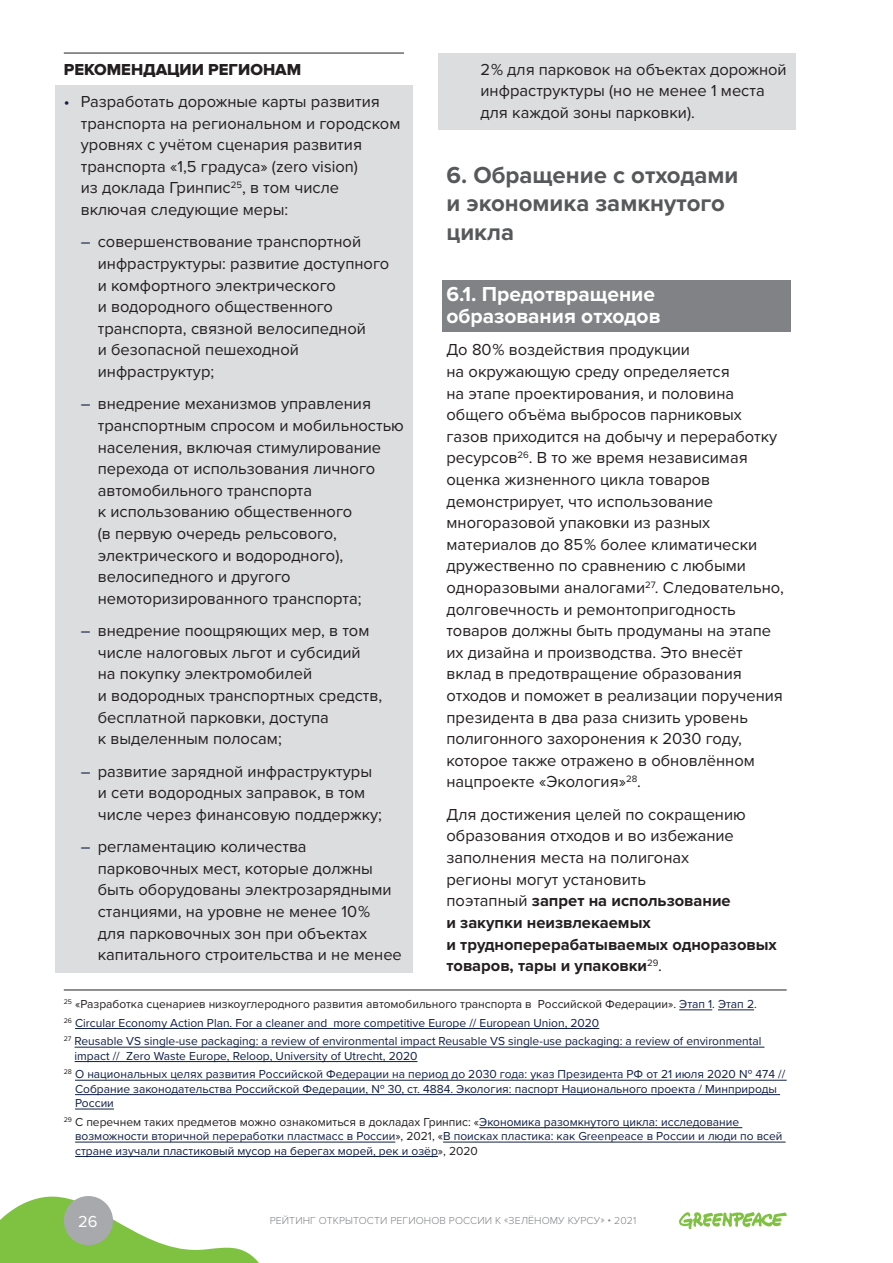
<style>
.page{position:relative;width:893px;height:1263px;background:#fff}
.page>*{position:absolute;margin:0;border:0;box-sizing:border-box;transform-origin:0 0}
.header_2_2{font:700 24px/28.8px "Proxima Nova";color:#57585a}
.subheader_2{font:700 21px/21.6px "Proxima Nova";color:#fff}
.main{font:16.5px/21.6px "Proxima Nova";color:#231f20}
.rec_1{font:16.5px "Proxima Nova Extrabld";color:#231f20}
.t1{font:16.5px "Proxima Nova";color:#fff}
.snoska_niz{font:12px/14.4px "Proxima Nova";color:#101f46}
.snoska_niz-2{font:12px "Proxima Nova";color:#231f20}
.t2{font:300 10.5px "Proxima Nova";letter-spacing:.01em;color:#808285}
.s1{color:#101f46}
.s2{font-weight:700}
.s3{color:#231f20}
</style>
<div class="page">
<hr style="left:64px;top:53px;width:340px;height:1px;background:#231f20">
<div style="left:55px;top:85px;width:357px;height:142px;background:#dcdddf"></div>
<div style="left:55px;top:226px;width:357px;height:163px;background:#dcdddf"></div>
<div style="left:55px;top:388px;width:357px;height:228px;background:#dcdddf"></div>
<div style="left:55px;top:615px;width:357px;height:141px;background:#dcdddf"></div>
<div style="left:55px;top:755px;width:357px;height:77px;background:#dcdddf"></div>
<div style="left:55px;top:831px;width:357px;height:141px;background:#dcdddf"></div>
<div style="left:438px;top:53px;width:357px;height:77px;background:#dcdddf"></div>
<div style="left:442px;top:281px;width:349px;height:51px;background:#808285"></div>
<hr style="left:64px;top:990px;width:723px;height:1px;background:#231f20">
<hr style="left:679px;top:1009px;width:33px;height:1px;background:#101f46">
<hr style="left:718px;top:1009px;width:36px;height:1px;background:#101f46">
<hr style="left:75px;top:1028px;width:524px;height:1px;background:#101f46">
<hr style="left:75px;top:1047px;width:689px;height:1px;background:#101f46">
<hr style="left:75px;top:1061px;width:342px;height:1px;background:#101f46">
<hr style="left:75px;top:1080px;width:712px;height:1px;background:#101f46">
<hr style="left:75px;top:1094px;width:705px;height:1px;background:#101f46">
<hr style="left:75px;top:1109px;width:39px;height:1px;background:#101f46">
<hr style="left:479px;top:1127px;width:263px;height:1px;background:#101f46">
<hr style="left:75px;top:1142px;width:320px;height:1px;background:#101f46">
<hr style="left:443px;top:1142px;width:343px;height:1px;background:#101f46">
<hr style="left:75px;top:1156px;width:363px;height:1px;background:#101f46">
<svg style="left:0;top:1196px;width:259px;height:67px"></svg>
<div style="left:64px;top:1196px;width:49px;height:49px;background:#a8a9ad;border-radius:50%"></div>
<svg style="left:679px;top:1212px;width:108px;height:17px"></svg>
<p class="rec_1" style="left:64px;top:60px;width:239px">РЕКОМЕНДАЦИИ РЕГИОНАМ</p>
<p class="main" style="left:81px;top:90px;width:321px;text-indent:-17px"><span class="s1">•</span> Разработать дорожные карты развития транспорта на региональном и городском уровнях с учётом сценария развития транспорта «1,5 градуса» (zero vision)<br>из доклада Гринпис<sup>25</sup>, в том числе включая следующие меры:</p>
<p class="main" style="left:98px;top:230px;width:293px;text-indent:-17px"><span class="s1">―</span> совершенствование транспортной инфраструктуры: развитие доступного и комфортного электрического<br>и водородного общественного транспорта, связной велосипедной<br>и безопасной пешеходной инфраструктур;</p>
<p class="main" style="left:98px;top:392px;width:308px;text-indent:-17px"><span class="s1">―</span> внедрение механизмов управления транспортным спросом и мобильностью населения, включая стимулирование перехода от использования личного автомобильного транспорта<br>к использованию общественного<br>(в первую очередь рельсового, электрического и водородного), велосипедного и другого немоторизированного транспорта;</p>
<p class="main" style="left:98px;top:619px;width:286px;text-indent:-17px"><span class="s1">―</span> внедрение поощряющих мер, в том числе налоговых льгот и субсидий на покупку электромобилей<br>и водородных транспортных средств, бесплатной парковки, доступа<br>к выделенным полосам;</p>
<p class="main" style="left:98px;top:760px;width:286px;text-indent:-17px"><span class="s1">―</span> развитие зарядной инфраструктуры и сети водородных заправок, в том числе через финансовую поддержку;</p>
<p class="main" style="left:98px;top:835px;width:306px;text-indent:-17px"><span class="s1">―</span> регламентацию количества парковочных мест, которые должны быть оборудованы электрозарядными станциями, на уровне не менее 10 %<br>для парковочных зон при объектах капитального строительства и не менее</p>
<p class="main" style="left:480px;top:58px;width:308px">2 % для парковок на объектах дорожной инфраструктуры (но не менее 1 места для каждой зоны парковки).</p>
<p class="header_2_2" style="left:446px;top:160px;width:294px">6. Обращение с отходами и экономика замкнутого цикла</p>
<p class="subheader_2" style="left:446px;top:283px;width:215px">6.1. Предотвращение образования отходов</p>
<p class="main" style="left:446px;top:338px;width:339px">До 80 % воздействия продукции<br>на окружающую среду определяется<br>на этапе проектирования, и половина общего объёма выбросов парниковых газов приходится на добычу и переработку ресурсов<sup>26</sup>. В то же время независимая оценка жизненного цикла товаров демонстрирует, что использование многоразовой упаковки из разных материалов до 85 % более климатически дружественно по сравнению с любыми одноразовыми аналогами<sup>27</sup>. Следовательно, долговечность и ремонтопригодность товаров должны быть продуманы на этапе их дизайна и производства. Это внесёт вклад в предотвращение образования отходов и поможет в реализации поручения президента в два раза снизить уровень полигонного захоронения к 2030 году, которое также отражено в обновлённом нацпроекте «Экология»<sup>28</sup>.</p>
<p class="main" style="left:446px;top:803px;width:332px">Для достижения целей по сокращению образования отходов и во избежание заполнения места на полигонах<br>регионы могут установить<br>поэтапный <span class="s2">запрет на использование<br>и закупки неизвлекаемых<br>и трудноперерабатываемых одноразовых товаров, тары и упаковки</span><sup>29</sup>.</p>
<p class="snoska_niz-2" style="left:64px;top:995px;width:694px"><sup>25</sup> «Разработка сценариев низкоуглеродного развития автомобильного транспорта в Российской Федерации». <span class="s1">Этап 1</span>. <span class="s1">Этап 2</span>.</p>
<p class="snoska_niz" style="left:64px;top:1015px;width:537px"><sup>26</sup> Circular Economy Action Plan. For a cleaner and more competitive Europe // European Union, 2020</p>
<p class="snoska_niz" style="left:75px;top:1033px;width:688px;text-indent:-11px"><sup>27</sup> Reusable VS single-use packaging: a review of environmental impact Reusable VS single-use packaging: a review of environmental impact // Zero Waste Europe, Reloop, University of Utrecht, 2020</p>
<p class="snoska_niz" style="left:75px;top:1066px;width:712px;text-indent:-11px"><sup>28</sup> О национальных целях развития Российской Федерации на период до 2030 года: указ Президента РФ от 21 июля 2020 № 474 //<br>Собрание законодательства Российской Федерации, № 30, ст. 4884. Экология: паспорт Национального проекта / Минприроды<br>России</p>
<p class="snoska_niz" style="left:75px;top:1114px;width:709px;text-indent:-11px"><sup>29</sup> <span class="s3">С перечнем таких предметов можно ознакомиться в докладах Гринпис: «</span>Экономика разомкнутого цикла: исследование возможности вторичной переработки пластмасс в России<span class="s3">», 2021, «</span>В поисках пластика: как Greenpeace в России и люди по всей стране изучали пластиковый мусор на берегах морей, рек и озёр<span class="s3">», 2020</span></p>
<p class="t1" style="left:78px;top:1209px;width:21px">26</p>
<p class="t2" style="left:270px;top:1214px;width:368px">РЕЙТИНГ ОТКРЫТОСТИ РЕГИОНОВ РОССИИ К «ЗЕЛЁНОМУ КУРСУ» • 2021</p>
</div>
